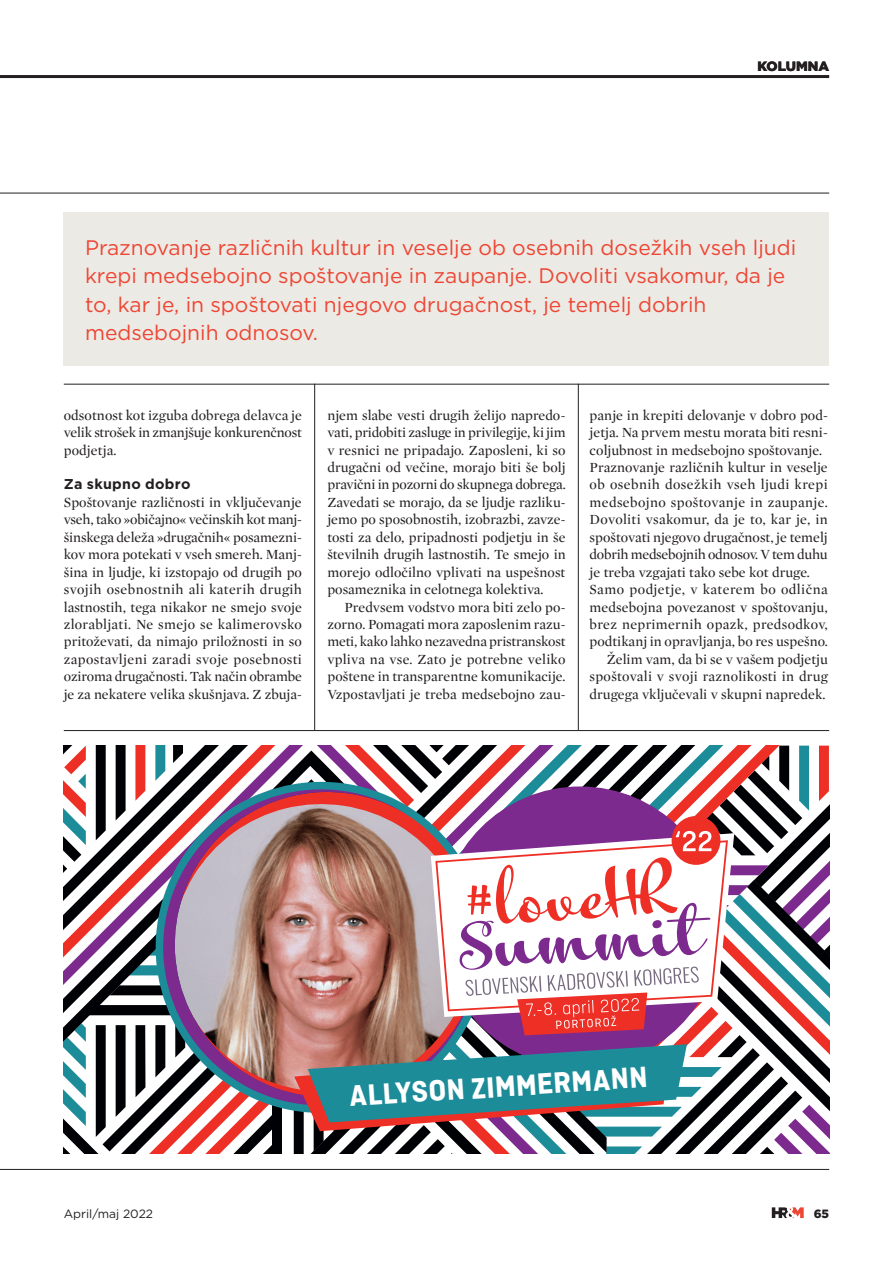
<style>
.page{position:relative;width:893px;height:1263px;background:#fff}
.page>*{position:absolute;margin:0;border:0;box-sizing:border-box;transform-origin:0 0}
.t1{font:700 31.05px "Ciutadella";color:#fff}
.t2{font:21px/28.5px "Gotham";color:#ee4534}
.t3{font:14.25px/17.4px "Mercury Display";letter-spacing:.005em;color:#231f20;text-align:justify}
.t4{font:14.25px "Mercury Display";letter-spacing:.025em;color:#231f20}
.t5{font:14.25px "Mercury Display";letter-spacing:-.015em;color:#231f20}
.t6{font:14.25px "Mercury Display";letter-spacing:.03em;color:#231f20}
.t7{font:14.25px "Mercury Display";letter-spacing:.035em;color:#231f20}
.t8{font:700 14.25px "Gotham";letter-spacing:.02em;color:#231f20}
.t9{font:900 13.5px "Gotham";color:#231f20}
.t10{font:12px "Gotham";color:#231f20}
.t11{font:900 12px "Gotham";color:#231f20}
</style>
<div class="page">
<hr style="left:0;top:1169px;width:829px;height:1px;background:#231f20">
<hr style="left:314px;top:384px;width:1px;height:346px;background:#231f20">
<hr style="left:578px;top:384px;width:1px;height:346px;background:#231f20">
<div style="left:64px;top:212px;width:765px;height:154px;background:#eceae4"></div>
<hr style="left:64px;top:384px;width:765px;height:1px;background:#231f20">
<hr style="left:64px;top:730px;width:765px;height:1px;background:#231f20">
<hr style="left:0;top:193px;width:829px;height:1px;background:#231f20">
<svg style="left:64px;top:746px;width:765px;height:408px"></svg>
<hr style="left:0;top:75px;width:829px;height:3px;background:#231f20">
<svg style="left:772px;top:1207px;width:32px;height:11px"></svg>
<p class="t9" style="left:757px;top:57px;width:73px">KOLUMNA</p>
<h2 class="t2" style="left:85px;top:233px;width:713px">Praznovanje različnih kultur in veselje ob osebnih dosežkih vseh ljudi krepi medsebojno spoštovanje in zaupanje. Dovoliti vsakomur, da je to, kar je, in spoštovati njegovo drugačnost, je temelj dobrih medsebojnih odnosov.</h2>
<p class="t3" style="left:64px;top:406px;width:240px">odsotnost kot izguba dobrega delavca je velik strošek in zmanjšuje konkurenčnost podjetja.</p>
<p class="t8" style="left:64px;top:475px;width:128px">Za skupno dobro</p>
<p class="t3" style="left:64px;top:493px;width:240px">Spoštovanje različnosti in vključevanje vseh, tako »običajno« večinskih kot manj&shy;šinskega deleža »drugačnih« posamezni&shy;kov mora potekati v vseh smereh. Manj&shy;šina in ljudje, ki izstopajo od drugih po svojih osebnostnih ali katerih drugih lastnostih, tega nikakor ne smejo svoje zlorabljati. Ne smejo se kalimerovsko pritoževati, da nimajo priložnosti in so zapostavljeni zaradi svoje posebnosti oziroma drugačnosti. Tak način obrambe je za nekatere velika skušnjava. Z zbuja-</p>
<p class="t3" style="left:327px;top:406px;width:240px">njem slabe vesti drugih želijo napredo&shy;vati, pridobiti zasluge in privilegije, ki jim v resnici ne pripadajo. Zaposleni, ki so drugačni od večine, morajo biti še bolj pravični in pozorni do skupnega dobrega.<br>Zavedati se morajo, da se ljudje razliku&shy;jemo po sposobnostih, izobrazbi, zavze&shy;tosti za delo, pripadnosti podjetju in še številnih drugih lastnostih. Te smejo in morejo odločilno vplivati na uspešnost posameznika in celotnega kolektiva.</p>
<p class="t3" style="left:327px;top:597px;width:240px;text-indent:17px">Predvsem vodstvo mora biti zelo po&shy;zorno. Pomagati mora zaposlenim razu&shy;meti, kako lahko nezavedna pristranskost vpliva na vse. Zato je potrebne veliko poštene in transparentne komunikacije.<br>Vzpostavljati je treba medsebojno zau-</p>
<p class="t3" style="left:590px;top:406px;width:240px">panje in krepiti delovanje v dobro pod-</p>
<p class="t3" style="left:590px;top:423px;width:240px">jetja. Na prvem mestu morata biti resni-</p>
<p class="t3" style="left:590px;top:441px;width:234px">coljubnost in medsebojno spoštovanje.</p>
<p class="t3" style="left:590px;top:458px;width:240px">Praznovanje različnih kultur in veselje</p>
<p class="t6" style="left:590px;top:475px;width:240px">ob osebnih dosežkih vseh ljudi krepi</p>
<p class="t4" style="left:590px;top:492px;width:240px">medsebojno spoštovanje in zaupanje.</p>
<p class="t4" style="left:590px;top:510px;width:240px">Dovoliti vsakomur, da je to, kar je, in</p>
<p class="t3" style="left:590px;top:528px;width:240px">spoštovati njegovo drugačnost, je temelj</p>
<p class="t5" style="left:590px;top:545px;width:239px">dobrih medsebojnih odnosov. V tem duhu</p>
<p class="t3" style="left:590px;top:563px;width:222px">je treba vzgajati tako sebe kot druge.</p>
<p class="t7" style="left:590px;top:579px;width:240px">Samo podjetje, v katerem bo odlična</p>
<p class="t3" style="left:590px;top:597px;width:239px">medsebojna povezanost v spoštovanju,</p>
<p class="t4" style="left:590px;top:614px;width:240px">brez neprimernih opazk, predsodkov,</p>
<p class="t3" style="left:590px;top:632px;width:240px">podtikanj in opravljanja, bo res uspešno.</p>
<p class="t3" style="left:607px;top:650px;width:223px">Želim vam, da bi se v vašem podjetju</p>
<p class="t3" style="left:590px;top:667px;width:240px">spoštovali v svoji raznolikosti in drug</p>
<p class="t3" style="left:590px;top:685px;width:237px">drugega vključevali v skupni napredek.</p>
<h1 class="t1" style="left:348px;top:1079px;width:300px;rotate:-4deg">ALLYSON ZIMMERMANN</h1>
<p class="t10" style="left:64px;top:1206px;width:91px">April/maj 2022</p>
<p class="t11" style="left:814px;top:1205px;width:17px">65</p>
</div>
